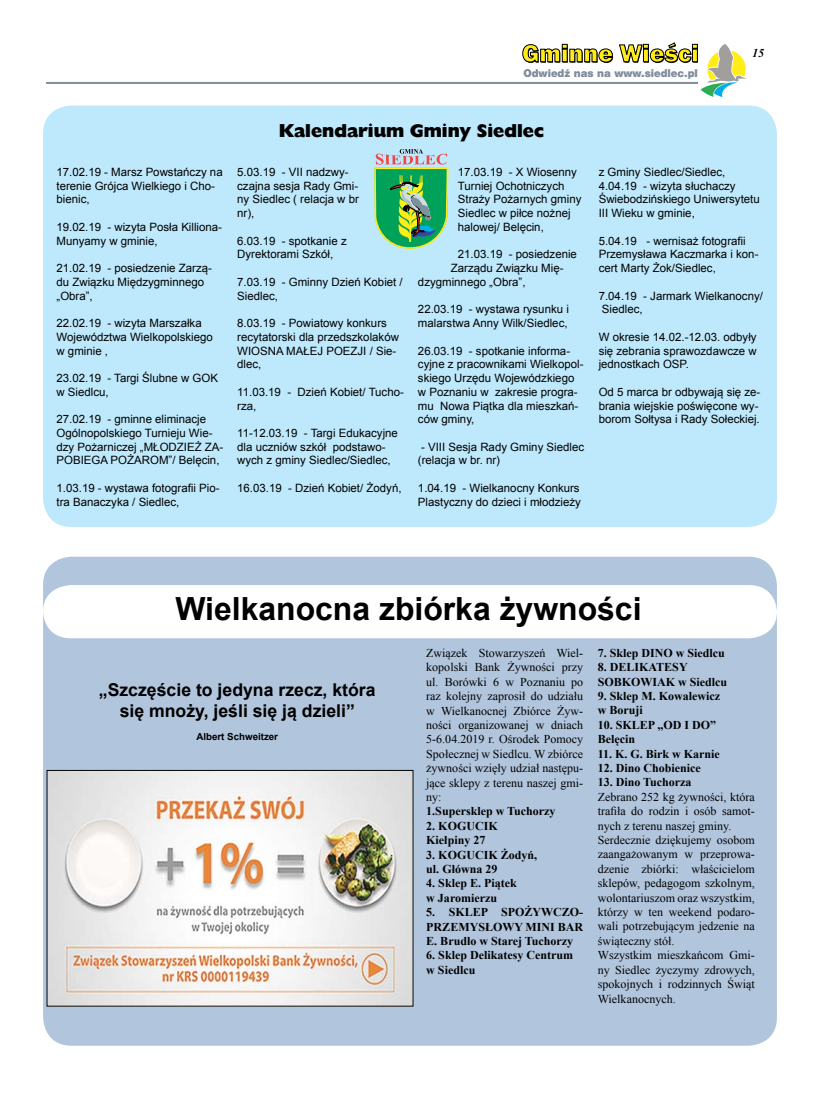
<style>
.page{position:relative;width:820px;height:1106px;background:#fff}
.page>*{position:absolute;margin:0;border:0;box-sizing:border-box;transform-origin:0 0}
.t1{font:700 31.9px "Arial";color:#000}
.t2{font:18.7px "Humanst 521 X Bd EU";color:#000}
.t3{font:700 17.6px/21.2px "Arial";color:#000;text-align:center}
.t4{font:12px/14.4px "Times New Roman";color:#000;text-align:justify}
.t5{font:700 12px/14.4px "Times New Roman";color:#000}
.t6{font:italic 700 12px "Times New Roman";color:#000}
.t7{font:11.4px/13.7px "Arial";color:#000}
.t8{font:10px "Swis 721 Blk 2 EU";color:#7f8c9a}
.t9{font:700 9.7px "Arial";color:#000}
</style>
<div class="page">
<svg style="left:522px;top:43px;width:224px;height:54px"></svg>
<hr style="left:46px;top:82px;width:651px;height:2px;background:#7f8c9a">
<div style="left:43px;top:105px;width:733px;height:422px;background:#bee8fb;border-radius:28px"></div>
<img style="left:374px;top:149px;width:74px;height:100px">
<div style="left:43px;top:556px;width:733px;height:489px;background:#b1c5dc;border-radius:28px"></div>
<img style="left:48px;top:772px;width:363px;height:232px">
<div style="left:46px;top:770px;width:367px;height:236px;border:1px solid #000"></div>
<div style="left:43px;top:585px;width:733px;height:53px;background:#fff"></div>
<p class="t8" style="left:523px;top:66px;width:176px">Odwiedź nas na www.siedlec.pl</p>
<p class="t6" style="left:751px;top:45px;width:13px">15</p>
<p class="t7" style="left:56px;top:165px;width:168px">17.02.19 - Marsz Powstańczy na terenie Grójca Wielkiego i Cho&shy;bienic,</p>
<p class="t7" style="left:56px;top:220px;width:167px">19.02.19 - wizyta Posła Killiona-<br>Munyamy w gminie,</p>
<p class="t7" style="left:56px;top:261px;width:157px">21.02.19 - posiedzenie Zarzą&shy;du Związku Międzygminnego „Obra”,</p>
<p class="t7" style="left:56px;top:316px;width:158px">22.02.19 - wizyta Marszałka<br>Województwa Wielkopolskiego w gminie ,</p>
<p class="t7" style="left:56px;top:371px;width:163px">23.02.19 - Targi Ślubne w GOK w Siedlcu,</p>
<p class="t7" style="left:56px;top:412px;width:168px">27.02.19 - gminne eliminacje<br>Ogólnopolskiego Turnieju Wie&shy;dzy Pożarniczej „MŁODZIEŻ ZA-<br>POBIEGA POŻAROM”/ Belęcin,</p>
<p class="t7" style="left:56px;top:481px;width:164px">1.03.19 - wystawa fotografii Pio&shy;tra Banaczyka / Siedlec,</p>
<h2 class="t2" style="left:279px;top:119px;width:266px">Kalendarium Gminy Siedlec</h2>
<p class="t7" style="left:237px;top:165px;width:123px">5.03.19 - VII nadzwy&shy;czajna sesja Rady Gmi&shy;ny Siedlec ( relacja w br nr),</p>
<p class="t7" style="left:237px;top:234px;width:111px">6.03.19 - spotkanie z<br>Dyrektorami Szkół,</p>
<p class="t7" style="left:237px;top:275px;width:167px">7.03.19 - Gminny Dzień Kobiet /<br>Siedlec,</p>
<p class="t7" style="left:237px;top:316px;width:163px">8.03.19 - Powiatowy konkurs recytatorski dla przedszkolaków<br>WIOSNA MAŁEJ POEZJI / Sie&shy;dlec,</p>
<p class="t7" style="left:237px;top:385px;width:168px">11.03.19 - Dzień Kobiet/ Tucho&shy;rza,</p>
<p class="t7" style="left:237px;top:426px;width:162px">11-12.03.19 - Targi Edukacyjne dla uczniów szkół podstawo&shy;wych z gminy Siedlec/Siedlec,</p>
<p class="t7" style="left:237px;top:481px;width:166px">16.03.19 - Dzień Kobiet/ Żodyń,</p>
<p class="t7" style="left:457px;top:165px;width:125px">17.03.19 - X Wiosenny<br>Turniej Ochotniczych<br>Straży Pożarnych gminy<br>Siedlec w piłce nożnej halowej/ Belęcin,</p>
<p class="t7" style="left:457px;top:248px;width:120px">21.03.19 - posiedzenie</p>
<p class="t7" style="left:450px;top:261px;width:114px">Zarządu Związku Mię-</p>
<p class="t7" style="left:418px;top:275px;width:109px">dzygminnego „Obra”,</p>
<p class="t7" style="left:418px;top:302px;width:152px">22.03.19 - wystawa rysunku i malarstwa Anny Wilk/Siedlec,</p>
<p class="t7" style="left:418px;top:344px;width:167px">26.03.19 - spotkanie informa&shy;cyjne z pracownikami Wielkopol&shy;skiego Urzędu Wojewódzkiego w Poznaniu w zakresie progra&shy;mu Nowa Piątka dla mieszkań&shy;ców gminy,</p>
<p class="t7" style="left:418px;top:440px;width:168px">- VIII Sesja Rady Gminy Siedlec (relacja w br. nr)</p>
<p class="t7" style="left:418px;top:481px;width:164px">1.04.19 - Wielkanocny Konkurs<br>Plastyczny do dzieci i młodzieży</p>
<p class="t7" style="left:598px;top:165px;width:162px">z Gminy Siedlec/Siedlec,<br>4.04.19 - wizyta słuchaczy<br>Świebodzińskiego Uniwersytetu<br>III Wieku w gminie,</p>
<p class="t7" style="left:598px;top:234px;width:161px">5.04.19 - wernisaż fotografii<br>Przemysława Kaczmarka i kon&shy;cert Marty Żok/Siedlec,</p>
<p class="t7" style="left:598px;top:289px;width:166px">7.04.19 - Jarmark Wielkanocny/<br>Siedlec,</p>
<p class="t7" style="left:598px;top:330px;width:159px;text-align:justify">W okresie 14.02.-12.03. odbyły się zebrania sprawozdawcze w jednostkach OSP.</p>
<p class="t7" style="left:598px;top:385px;width:163px">Od 5 marca br odbywają się ze&shy;brania wiejskie poświęcone wy&shy;borom Sołtysa i Rady Sołeckiej.</p>
<h1 class="t1" style="left:175px;top:588px;width:467px">Wielkanocna zbiórka żywności</h1>
<h3 class="t3" style="left:99px;top:679px;width:278px">„Szczęście to jedyna rzecz, która się mnoży, jeśli się ją dzieli”</h3>
<p class="t9" style="left:196px;top:730px;width:83px">Albert Schweitzer</p>
<p class="t4" style="left:426px;top:645px;width:158px">Związek Stowarzyszeń Wiel&shy;kopolski Bank Żywności przy ul. Borówki 6 w Poznaniu po raz kolejny zaprosił do udziału w Wielkanocnej Zbiórce Żyw&shy;ności organizowanej w dniach 5-6.04.2019 r. Ośrodek Pomocy Społecznej w Siedlcu. W zbiórce żywności wzięły udział następu&shy;jące sklepy z terenu naszej gmi&shy;ny:</p>
<p class="t5" style="left:426px;top:804px;width:131px">1.Supersklep w Tuchorzy</p>
<p class="t5" style="left:426px;top:818px;width:73px">2. KOGUCIK<br>Kiełpiny 27</p>
<p class="t5" style="left:426px;top:847px;width:112px">3. KOGUCIK Żodyń, ul. Główna 29</p>
<p class="t5" style="left:426px;top:876px;width:92px">4. Sklep E. Piątek w Jaromierzu</p>
<p class="t5" style="left:426px;top:904px;width:158px;text-align:justify">5. SKLEP SPOŻYWCZO-PRZEMYSŁOWY MINI BAR E. Brudło w Starej Tuchorzy</p>
<p class="t5" style="left:426px;top:948px;width:148px">6. Sklep Delikatesy Centrum w Siedlcu</p>
<p class="t5" style="left:597px;top:645px;width:129px">7. Sklep DINO w Siedlcu</p>
<p class="t5" style="left:597px;top:659px;width:131px">8. DELIKATESY<br>SOBKOWIAK w Siedlcu</p>
<p class="t5" style="left:597px;top:688px;width:124px">9. Sklep M. Kowalewicz w Boruji</p>
<p class="t5" style="left:597px;top:717px;width:120px">10. SKLEP „OD I DO”<br>Belęcin</p>
<p class="t5" style="left:597px;top:746px;width:124px">11. K. G. Birk w Karnie</p>
<p class="t5" style="left:597px;top:760px;width:105px">12. Dino Chobienice</p>
<p class="t5" style="left:597px;top:775px;width:95px">13. Dino Tuchorza</p>
<p class="t4" style="left:597px;top:789px;width:158px;text-align:left">Zebrano 252 kg żywności, która trafiła do rodzin i osób samot&shy;nych z terenu naszej gminy.<br>Serdecznie dziękujemy osobom zaangażowanym w przeprowa&shy;dzenie zbiórki: właścicielom sklepów, pedagogom szkolnym, wolontariuszom oraz wszystkim, którzy w ten weekend podaro&shy;wali potrzebującym jedzenie na świąteczny stół.<br>Wszystkim mieszkańcom Gmi&shy;ny Siedlec życzymy zdrowych, spokojnych i rodzinnych Świąt<br>Wielkanocnych.</p>
</div>
